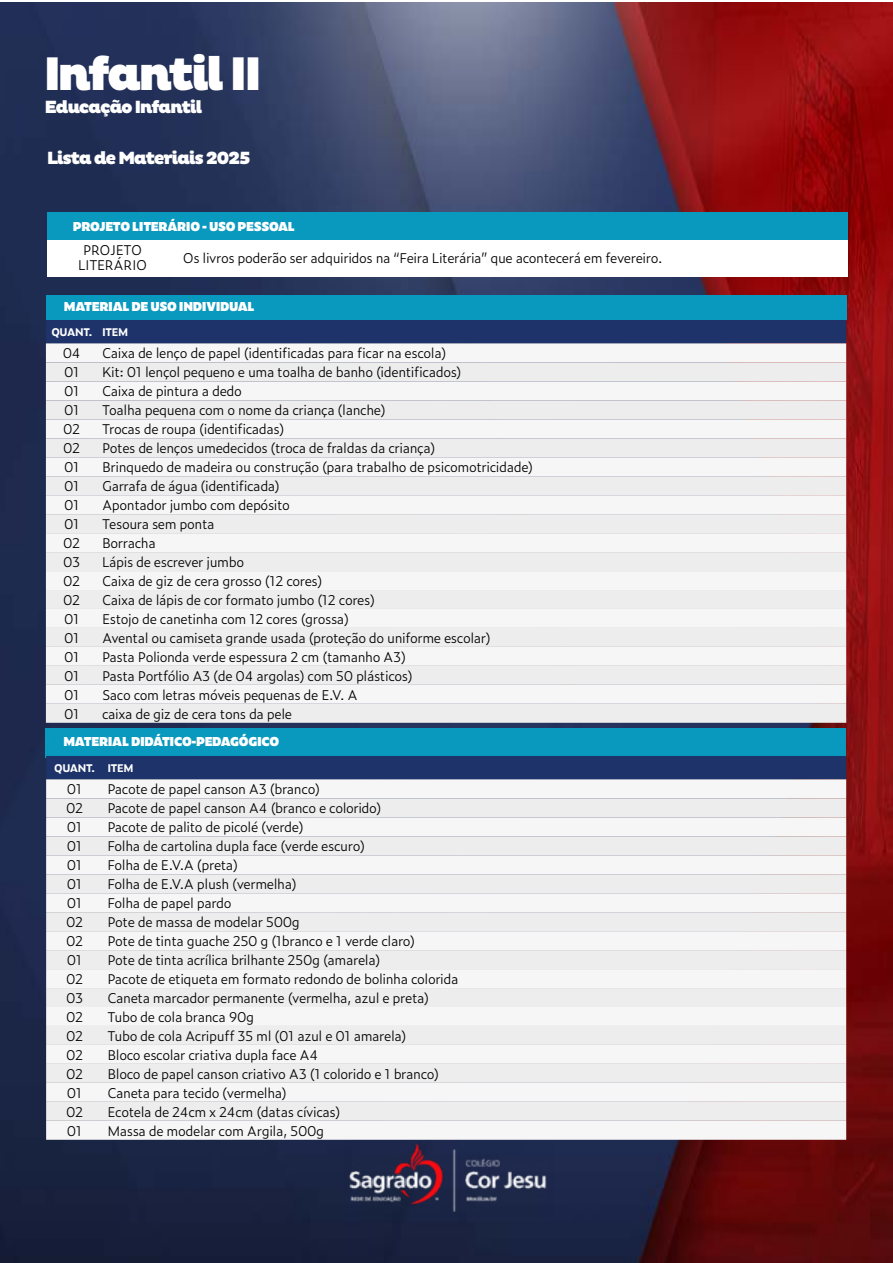
<style>
.page{position:relative;width:893px;height:1263px;background:#fff}
.page>*{position:absolute;margin:0;border:0;box-sizing:border-box;transform-origin:0 0}
.t1{font:900 48px "Pluto";letter-spacing:-.08em;color:#fff}
.t2{font:900 18px "Pluto";letter-spacing:-.08em;color:#fff}
.t3{font:300 13.5px/15px "Zeitung Pro";letter-spacing:-.03em;color:#000;text-align:center}
.t4{font:900 12px "Zeitung Pro";letter-spacing:-.03em;color:#fff}
.t5{font:700 10.5px "Zeitung Pro";letter-spacing:-.03em;color:#fff}
</style>
<div class="page">
<img style="left:0;top:2px;width:893px;height:1261px">
<div style="left:46px;top:296px;width:801px;height:24px;background:#0998be"></div>
<div style="left:46px;top:320px;width:800px;height:23px;background:#1e3369"></div>
<div style="left:46px;top:343px;width:800px;height:19px;background:#f6f6f6"></div>
<svg style="left:46px;top:362px;width:800px;height:361px;fill:#ededed"></svg>
<img style="left:344px;top:1141px;width:210px;height:75px">
<div style="left:45px;top:728px;width:801px;height:29px;background:#0998be"></div>
<div style="left:46px;top:756px;width:800px;height:23px;background:#1e3369"></div>
<div style="left:46px;top:779px;width:800px;height:361px;background:#f6f6f6"></div>
<svg style="left:46px;top:798px;width:800px;height:323px;fill:#ededed"></svg>
<div style="left:47px;top:212px;width:800px;height:29px;background:#0998be"></div>
<div style="left:47px;top:241px;width:800px;height:36px;background:#fff"></div>
<h1 class="t1" style="left:43px;top:46px;width:221px">Infantil II</h1>
<h2 class="t2" style="left:45px;top:96px;width:159px">Educação Infantil</h2>
<h2 class="t2" style="left:47px;top:147px;width:205px">Lista de Materiais 2025</h2>
<p class="t4" style="left:73px;top:217px;width:223px">PROJETO LITERÁRIO - USO PESSOAL</p>
<p class="t3" style="left:78px;top:242px;width:71px">PROJETO<br>LITERÁRIO</p>
<p class="t3" style="left:183px;top:250px;width:481px">Os livros poderão ser adquiridos na “Feira Literária” que acontecerá em fevereiro.</p>
<p class="t4" style="left:64px;top:297px;width:192px">MATERIAL DE USO INDIVIDUAL</p>
<p class="t5" style="left:51px;top:324px;width:78px">QUANT. ITEM</p>
<p class="t3" style="left:63px;top:345px;width:20px">04</p>
<p class="t3" style="left:102px;top:345px;width:346px">Caixa de lenço de papel (identificadas para ficar na escola)</p>
<p class="t3" style="left:64px;top:364px;width:17px">01</p>
<p class="t3" style="left:102px;top:364px;width:361px">Kit: 01 lençol pequeno e uma toalha de banho (identificados)</p>
<p class="t3" style="left:64px;top:383px;width:17px">01</p>
<p class="t3" style="left:102px;top:383px;width:141px">Caixa de pintura a dedo</p>
<p class="t3" style="left:64px;top:402px;width:17px">01</p>
<p class="t3" style="left:102px;top:402px;width:285px">Toalha pequena com o nome da criança (lanche)</p>
<p class="t3" style="left:63px;top:421px;width:19px">02</p>
<p class="t3" style="left:102px;top:421px;width:184px">Trocas de roupa (identificadas)</p>
<p class="t3" style="left:63px;top:440px;width:19px">02</p>
<p class="t3" style="left:102px;top:440px;width:335px">Potes de lenços umedecidos (troca de fraldas da criança)</p>
<p class="t3" style="left:64px;top:459px;width:17px">01</p>
<p class="t3" style="left:102px;top:459px;width:433px">Brinquedo de madeira ou construção (para trabalho de psicomotricidade)</p>
<p class="t3" style="left:64px;top:478px;width:17px">01</p>
<p class="t3" style="left:102px;top:478px;width:179px">Garrafa de água (identificada)</p>
<p class="t3" style="left:64px;top:497px;width:17px">01</p>
<p class="t3" style="left:102px;top:497px;width:189px">Apontador jumbo com depósito</p>
<p class="t3" style="left:64px;top:516px;width:17px">01</p>
<p class="t3" style="left:102px;top:516px;width:114px">Tesoura sem ponta</p>
<p class="t3" style="left:63px;top:535px;width:19px">02</p>
<p class="t3" style="left:102px;top:535px;width:55px">Borracha</p>
<p class="t3" style="left:63px;top:554px;width:19px">03</p>
<p class="t3" style="left:102px;top:554px;width:144px">Lápis de escrever jumbo</p>
<p class="t3" style="left:63px;top:573px;width:19px">02</p>
<p class="t3" style="left:102px;top:573px;width:222px">Caixa de giz de cera grosso (12 cores)</p>
<p class="t3" style="left:63px;top:592px;width:19px">02</p>
<p class="t3" style="left:102px;top:592px;width:274px">Caixa de lápis de cor formato jumbo (12 cores)</p>
<p class="t3" style="left:64px;top:611px;width:17px">01</p>
<p class="t3" style="left:102px;top:611px;width:248px">Estojo de canetinha com 12 cores (grossa)</p>
<p class="t3" style="left:64px;top:630px;width:17px">01</p>
<p class="t3" style="left:102px;top:630px;width:390px">Avental ou camiseta grande usada (proteção do uniforme escolar)</p>
<p class="t3" style="left:64px;top:649px;width:17px">01</p>
<p class="t3" style="left:102px;top:649px;width:305px">Pasta Polionda verde espessura 2 cm (tamanho A3)</p>
<p class="t3" style="left:64px;top:668px;width:17px">01</p>
<p class="t3" style="left:102px;top:668px;width:312px">Pasta Portfólio A3 (de 04 argolas) com 50 plásticos)</p>
<p class="t3" style="left:64px;top:687px;width:17px">01</p>
<p class="t3" style="left:102px;top:687px;width:257px">Saco com letras móveis pequenas de E.V. A</p>
<p class="t3" style="left:64px;top:705px;width:17px">01</p>
<p class="t3" style="left:102px;top:705px;width:192px">caixa de giz de cera tons da pele</p>
<p class="t4" style="left:64px;top:732px;width:217px">MATERIAL DIDÁTICO-PEDAGÓGICO</p>
<p class="t5" style="left:54px;top:760px;width:81px">QUANT. ITEM</p>
<p class="t3" style="left:67px;top:781px;width:17px">01</p>
<p class="t3" style="left:107px;top:781px;width:214px">Pacote de papel canson A3 (branco)</p>
<p class="t3" style="left:66px;top:800px;width:19px">02</p>
<p class="t3" style="left:107px;top:800px;width:276px">Pacote de papel canson A4 (branco e colorido)</p>
<p class="t3" style="left:67px;top:819px;width:17px">01</p>
<p class="t3" style="left:107px;top:819px;width:198px">Pacote de palito de picolé (verde)</p>
<p class="t3" style="left:67px;top:838px;width:17px">01</p>
<p class="t3" style="left:107px;top:838px;width:259px">Folha de cartolina dupla face (verde escuro)</p>
<p class="t3" style="left:67px;top:857px;width:17px">01</p>
<p class="t3" style="left:107px;top:857px;width:132px">Folha de E.V.A (preta)</p>
<p class="t3" style="left:67px;top:876px;width:17px">01</p>
<p class="t3" style="left:107px;top:876px;width:191px">Folha de E.V.A plush (vermelha)</p>
<p class="t3" style="left:67px;top:895px;width:17px">01</p>
<p class="t3" style="left:107px;top:895px;width:126px">Folha de papel pardo</p>
<p class="t3" style="left:66px;top:914px;width:19px">02</p>
<p class="t3" style="left:107px;top:914px;width:194px">Pote de massa de modelar 500g</p>
<p class="t3" style="left:66px;top:933px;width:19px">02</p>
<p class="t3" style="left:107px;top:933px;width:309px">Pote de tinta guache 250 g (1branco e 1 verde claro)</p>
<p class="t3" style="left:67px;top:952px;width:17px">01</p>
<p class="t3" style="left:107px;top:952px;width:275px">Pote de tinta acrílica brilhante 250g (amarela)</p>
<p class="t3" style="left:66px;top:971px;width:19px">02</p>
<p class="t3" style="left:107px;top:971px;width:353px">Pacote de etiqueta em formato redondo de bolinha colorida</p>
<p class="t3" style="left:66px;top:990px;width:19px">03</p>
<p class="t3" style="left:107px;top:990px;width:323px">Caneta marcador permanente (vermelha, azul e preta)</p>
<p class="t3" style="left:66px;top:1009px;width:19px">02</p>
<p class="t3" style="left:107px;top:1009px;width:148px">Tubo de cola branca 90g</p>
<p class="t3" style="left:66px;top:1028px;width:19px">02</p>
<p class="t3" style="left:107px;top:1028px;width:301px">Tubo de cola Acripuff 35 ml (01 azul e 01 amarela)</p>
<p class="t3" style="left:66px;top:1047px;width:19px">02</p>
<p class="t3" style="left:107px;top:1047px;width:213px">Bloco escolar criativa dupla face A4</p>
<p class="t3" style="left:66px;top:1066px;width:19px">02</p>
<p class="t3" style="left:107px;top:1066px;width:333px">Bloco de papel canson criativo A3 (1 colorido e 1 branco)</p>
<p class="t3" style="left:67px;top:1084px;width:17px">01</p>
<p class="t3" style="left:107px;top:1084px;width:181px">Caneta para tecido (vermelha)</p>
<p class="t3" style="left:66px;top:1103px;width:19px">02</p>
<p class="t3" style="left:107px;top:1103px;width:235px">Ecotela de 24cm x 24cm (datas cívicas)</p>
<p class="t3" style="left:67px;top:1122px;width:17px">01</p>
<p class="t3" style="left:107px;top:1122px;width:218px">Massa de modelar com Argila, 500g</p>
</div>
